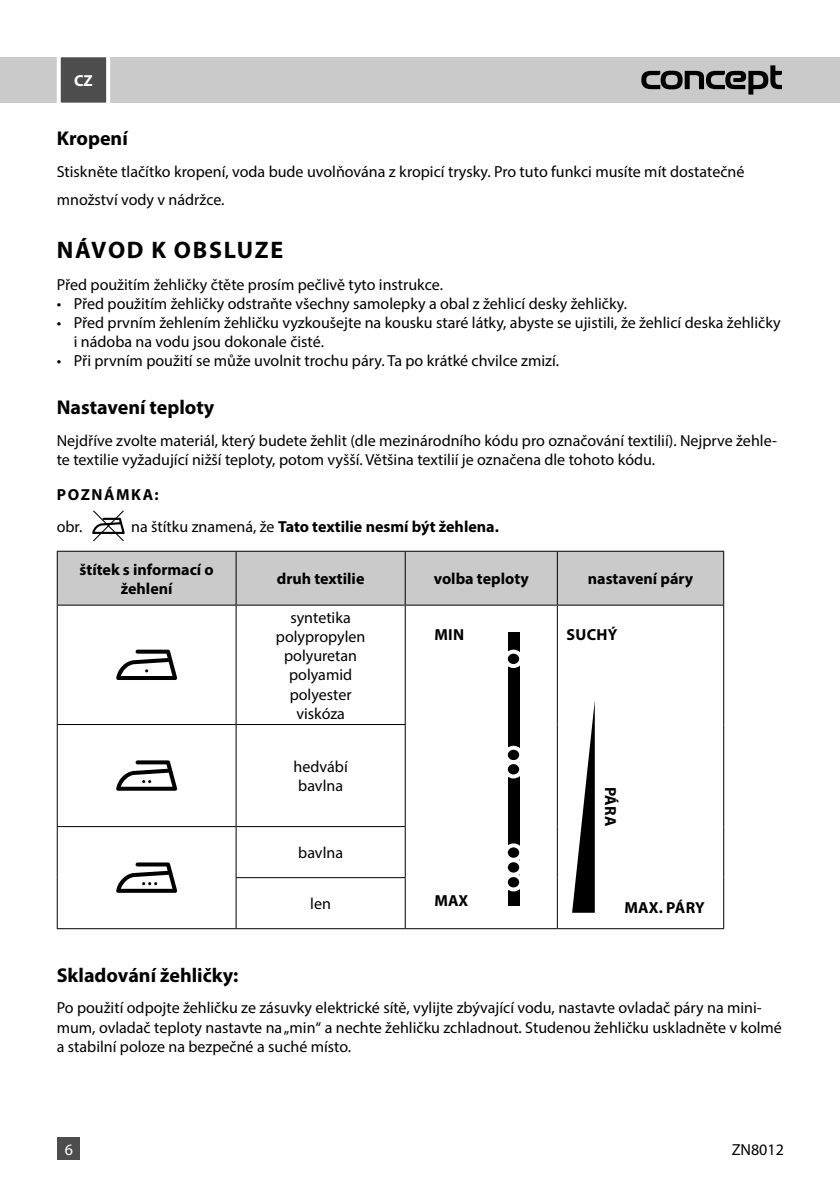
<style>
.page{position:relative;width:840px;height:1191px;background:#fff}
.page>*{position:absolute;margin:0;border:0;box-sizing:border-box;transform-origin:0 0}
.t1{font:700 24px "Myriad Pro";letter-spacing:.07em;color:#000}
.t2{font:700 20px "Myriad Pro";color:#000}
.t3{font:16px/19.2px "Myriad Pro";color:#000}
.t4{font:700 16px/19.2px "Myriad Pro";color:#000;text-align:center}
.t5{font:700 16px "Myriad Pro";letter-spacing:.095em;color:#000}
.t6{font:700 16px "Myriad Pro";color:#fff}
.t7{font:16px "Myriad Pro";color:#fff}
.s1{font-weight:400}
</style>
<div class="page">
<svg style="left:92px;top:510px;width:33px;height:32px"></svg>
<div style="left:58px;top:552px;width:664px;height:52px;background:#cacaca"></div>
<svg style="left:58px;top:605px;width:664px;height:323px"></svg>
<hr style="left:57px;top:551px;width:179px;height:1px;background:#000">
<hr style="left:57px;top:552px;width:1px;height:52px;background:#000">
<hr style="left:236px;top:551px;width:169px;height:1px;background:#000">
<hr style="left:235px;top:552px;width:1px;height:52px;background:#000">
<hr style="left:405px;top:551px;width:152px;height:1px;background:#000">
<hr style="left:404px;top:552px;width:1px;height:52px;background:#000">
<hr style="left:557px;top:551px;width:166px;height:1px;background:#000">
<hr style="left:556px;top:552px;width:1px;height:52px;background:#000">
<hr style="left:722px;top:552px;width:1px;height:52px;background:#000">
<hr style="left:57px;top:604px;width:179px;height:1px;background:#000">
<hr style="left:57px;top:605px;width:1px;height:119px;background:#000">
<hr style="left:236px;top:604px;width:169px;height:1px;background:#000">
<hr style="left:235px;top:605px;width:1px;height:119px;background:#000">
<hr style="left:405px;top:604px;width:152px;height:1px;background:#000">
<hr style="left:404px;top:605px;width:1px;height:119px;background:#000">
<hr style="left:557px;top:604px;width:166px;height:1px;background:#000">
<hr style="left:556px;top:605px;width:1px;height:119px;background:#000">
<hr style="left:722px;top:605px;width:1px;height:119px;background:#000">
<hr style="left:57px;top:724px;width:179px;height:1px;background:#000">
<hr style="left:57px;top:725px;width:1px;height:101px;background:#000">
<hr style="left:236px;top:724px;width:169px;height:1px;background:#000">
<hr style="left:235px;top:725px;width:1px;height:101px;background:#000">
<hr style="left:404px;top:725px;width:1px;height:101px;background:#000">
<hr style="left:556px;top:724px;width:1px;height:102px;background:#000">
<hr style="left:722px;top:724px;width:1px;height:102px;background:#000">
<hr style="left:57px;top:826px;width:179px;height:1px;background:#000">
<hr style="left:57px;top:827px;width:1px;height:50px;background:#000">
<hr style="left:236px;top:826px;width:169px;height:1px;background:#000">
<hr style="left:235px;top:827px;width:1px;height:50px;background:#000">
<hr style="left:404px;top:827px;width:1px;height:50px;background:#000">
<hr style="left:556px;top:826px;width:1px;height:51px;background:#000">
<hr style="left:722px;top:826px;width:1px;height:51px;background:#000">
<hr style="left:57px;top:877px;width:1px;height:51px;background:#000">
<hr style="left:235px;top:877px;width:170px;height:1px;background:#000">
<hr style="left:235px;top:878px;width:1px;height:50px;background:#000">
<hr style="left:404px;top:878px;width:1px;height:50px;background:#000">
<hr style="left:556px;top:877px;width:1px;height:51px;background:#000">
<hr style="left:722px;top:877px;width:1px;height:51px;background:#000">
<hr style="left:57px;top:928px;width:179px;height:1px;background:#000">
<hr style="left:236px;top:928px;width:169px;height:1px;background:#000">
<hr style="left:405px;top:928px;width:152px;height:1px;background:#000">
<hr style="left:557px;top:928px;width:166px;height:1px;background:#000">
<svg style="left:116px;top:649px;width:61px;height:31px"></svg>
<svg style="left:116px;top:760px;width:61px;height:30px"></svg>
<svg style="left:116px;top:862px;width:61px;height:30px"></svg>
<div style="left:507px;top:631px;width:12px;height:274px;background:#000"></div>
<svg style="left:503px;top:649px;width:20px;height:19px"></svg>
<svg style="left:503px;top:745px;width:20px;height:33px"></svg>
<svg style="left:503px;top:843px;width:20px;height:48px"></svg>
<svg style="left:571px;top:700px;width:23px;height:212px"></svg>
<div style="left:0;top:57px;width:839px;height:46px;background:#cacaca"></div>
<svg style="left:641px;top:65px;width:140px;height:30px"></svg>
<svg style="left:56px;top:57px;width:54px;height:46px;background:#6a6a6a"></svg>
<div style="left:57px;top:1137px;width:23px;height:23px;background:#4d4d4d"></div>
<p class="t6" style="left:74px;top:71px;width:20px">CZ</p>
<p class="t2" style="left:57px;top:128px;width:73px">Kropení</p>
<p class="t3" style="left:57px;top:157px;width:689px;line-height:28.8px">Stiskněte tlačítko kropení, voda bude uvolňována z kropicí trysky. Pro tuto funkci musíte mít dostatečné množství vody v nádržce.</p>
<h1 class="t1" style="left:57px;top:237px;width:228px">NÁVOD K OBSLUZE</h1>
<p class="t3" style="left:57px;top:275px;width:387px">Před použitím žehličky čtěte prosím pečlivě tyto instrukce.</p>
<p class="t3" style="left:57px;top:293px;width:571px">• Před použitím žehličky odstraňte všechny samolepky a obal z žehlicí desky žehličky.</p>
<p class="t3" style="left:74px;top:313px;width:708px;text-indent:-17px">• Před prvním žehlením žehličku vyzkoušejte na kousku staré látky, abyste se ujistili, že žehlicí deska žehličky i nádoba na vodu jsou dokonale čisté.</p>
<p class="t3" style="left:57px;top:351px;width:503px">• Při prvním použití se může uvolnit trochu páry. Ta po krátké chvilce zmizí.</p>
<p class="t2" style="left:57px;top:396px;width:159px">Nastavení teploty</p>
<p class="t3" style="left:57px;top:431px;width:721px">Nejdříve zvolte materiál, který budete žehlit (dle mezinárodního kódu pro označování textilií). Nejprve žehle&shy;te textilie vyžadující nižší teploty, potom vyšší. Většina textilií je označena dle tohoto kódu.</p>
<p class="t5" style="left:57px;top:486px;width:103px">POZNÁmKa:</p>
<p class="t3" style="left:57px;top:517px;width:27px">obr.</p>
<p class="t4" style="left:131px;top:517px;width:369px"><span class="s1">na štítku znamená, že</span> Tato textilie nesmí být žehlena.</p>
<p class="t4" style="left:79px;top:560px;width:136px">štítek s informací o žehlení</p>
<p class="t4" style="left:277px;top:569px;width:89px">druh textilie</p>
<p class="t4" style="left:433px;top:569px;width:96px">volba teploty</p>
<p class="t4" style="left:587px;top:569px;width:107px">nastavení páry</p>
<p class="t3" style="left:276px;top:608px;width:91px;text-align:center">syntetika polypropylen polyuretan polyamid polyester viskóza</p>
<p class="t4" style="left:434px;top:624px;width:31px">mIN</p>
<p class="t4" style="left:566px;top:625px;width:52px">SUCHÝ</p>
<p class="t3" style="left:293px;top:757px;width:56px">hedvábí bavlna</p>
<p class="t3" style="left:298px;top:843px;width:46px">bavlna</p>
<p class="t3" style="left:310px;top:894px;width:22px">len</p>
<p class="t4" style="left:434px;top:890px;width:36px">max</p>
<p class="t4" style="left:619px;top:786px;width:41px;rotate:90deg">PÁRa</p>
<p class="t4" style="left:624px;top:898px;width:82px">max. PÁRy</p>
<p class="t2" style="left:57px;top:964px;width:183px">Skladování žehličky:</p>
<p class="t3" style="left:57px;top:998px;width:726px">Po použití odpojte žehličku ze zásuvky elektrické sítě, vylijte zbývající vodu, nastavte ovladač páry na mini&shy;mum, ovladač teploty nastavte na „min“ a nechte žehličku zchladnout. Studenou žehličku uskladněte v kolmé a stabilní poloze na bezpečné a suché místo.</p>
<p class="t7" style="left:65px;top:1141px;width:10px">6</p>
<p class="t3" style="left:731px;top:1140px;width:54px">ZN8012</p>
</div>
